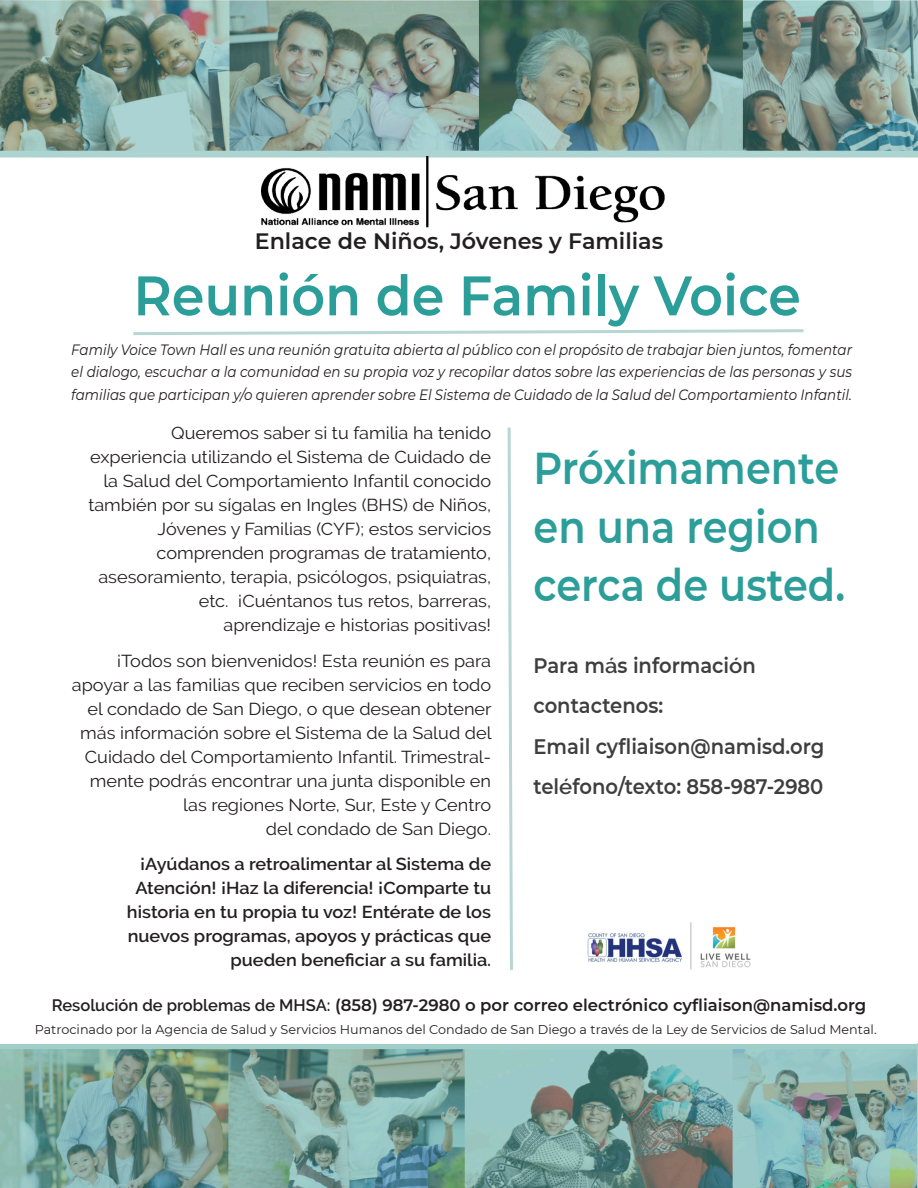
<style>
.page{position:relative;width:918px;height:1188px;background:#fff}
.page>*{position:absolute;margin:0;border:0;box-sizing:border-box;transform-origin:0 0}
.t1{font:600 55.65px "Montserrat";color:#2c9e99;scale:.94 1}
.t2{font:600 44.55px/58.5px "Montserrat";color:#2c9e99;scale:.9 1}
.t3{font:600 22.2px "Montserrat";color:#231f20}
.t4{font:600 21px "Montserrat";color:#3e3e3f;scale:.93 1}
.t5{font:17.25px/24px "Raleway";color:#231f20;text-align:right;scale:1.05 1}
.t6{font:600 17.25px/24px "Raleway";color:#231f20;scale:1.05 1}
.t7{font:600 16.5px "Montserrat";color:#231f20}
.t8{font:italic 15px/22.5px "Montserrat";color:#231f20;text-align:justify;scale:.9 1}
.t9{font:12.75px "Montserrat";color:#231f20}
.s1{font-family:"Raleway"}
</style>
<div class="page">
<img style="left:0;top:1043px;width:918px;height:145px">
<img style="left:0;top:0;width:918px;height:158px">
<img style="left:256px;top:154px;width:412px;height:74px">
<img style="left:587px;top:922px;width:164px;height:48px">
<svg style="left:133px;top:329px;width:671px;height:7px"></svg>
<svg style="left:507px;top:427px;width:6px;height:543px"></svg>
<p class="t3" style="left:255px;top:226px;width:410px">Enlace de Niños, Jóvenes y Familias</p>
<p class="t1" style="left:133px;top:256px;width:712px">Reunión de Family Voice</p>
<p class="t8" style="left:71px;top:338px;width:869px">Family Voice Town Hall es una reunión gratuita abierta al público con el propósito de trabajar bien juntos, fomentar el dialogo, escuchar a la comunidad en su propia voz y recopilar datos sobre las experiencias de las personas y sus familias que participan y/o quieren aprender sobre El Sistema de Cuidado de la Salud del Comportamiento Infantil.</p>
<p class="t5" style="left:171px;top:421px;width:306px">Queremos saber si tu familia ha tenido</p>
<p class="t5" style="left:88px;top:445px;width:385px">experiencia utilizando el Sistema de Cuidado de la Salud del Comportamiento Infantil conocido también por su sígalas en Ingles (BHS) de Niños, Jóvenes y Familias (CYF); estos servicios</p>
<p class="t5" style="left:157px;top:541px;width:320px">comprenden programas de tratamiento,</p>
<p class="t5" style="left:98px;top:565px;width:376px">asesoramiento, terapia, psicólogos, psiquiatras,</p>
<p class="t5" style="left:199px;top:589px;width:280px">etc. ¡Cuéntanos tus retos, barreras,</p>
<p class="t5" style="left:223px;top:613px;width:256px">aprendizaje e historias positivas!</p>
<p class="t5" style="left:72px;top:648px;width:401px">¡Todos son bienvenidos! Esta reunión es para apoyar a las familias que reciben servicios en todo el condado de San Diego, o que desean obtener más información sobre el Sistema de la Salud del Cuidado del Comportamiento Infantil. Trimestral&shy;mente podrás encontrar una junta disponible en las regiones Norte, Sur, Este y Centro</p>
<p class="t5" style="left:266px;top:816px;width:216px">del condado de San Diego.</p>
<p class="t6" style="left:135px;top:852px;width:340px">¡Ayúdanos a retroalimentar al Sistema de<br>Atención! ¡Haz la diferencia! ¡Comparte tu</p>
<p class="t6" style="left:127px;top:900px;width:348px">historia en tu propia tu voz! Entérate de los</p>
<p class="t6" style="left:128px;top:924px;width:348px">nuevos programas, apoyos y prácticas que</p>
<p class="t6" style="left:231px;top:948px;width:250px">pueden beneficiar a su familia.</p>
<p class="t2" style="left:534px;top:437px;width:348px">Próximamente en una region cerca de usted.</p>
<p class="t4" style="left:534px;top:651px;width:241px">Para m<span class="s1">á</span>s informaci<span class="s1">ó</span>n</p>
<p class="t4" style="left:534px;top:691px;width:141px">contactenos:</p>
<p class="t4" style="left:534px;top:732px;width:314px">Email cyfliaison@namisd.org</p>
<p class="t4" style="left:534px;top:772px;width:313px">tel<span class="s1">é</span>fono/texto: 858-987-2980</p>
<p class="t7" style="left:52px;top:994px;width:816px"><span class="s1">Resolución de problemas de MHSA:</span> (858) 987-2980 o por correo electrónico cyfliaison@namisd.org</p>
<p class="t9" style="left:35px;top:1021px;width:843px">Patrocinado por la Agencia de Salud y Servicios Humanos del Condado de San Diego a través de la Ley de Servicios de Salud Mental.</p>
</div>
